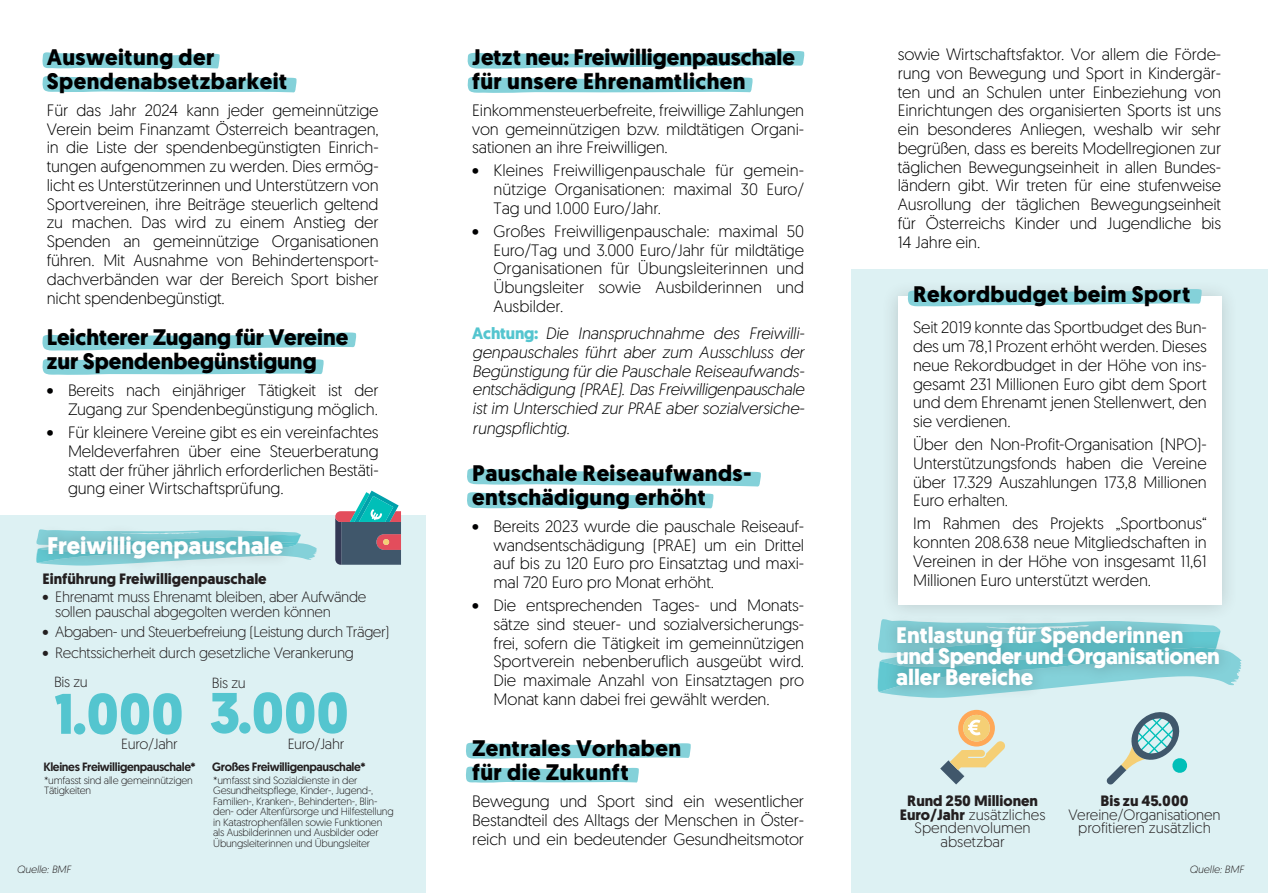
<style>
.page{position:relative;width:1268px;height:893px;background:#fff}
.page>*{position:absolute;margin:0;border:0;box-sizing:border-box;transform-origin:0 0}
.t1{font:700 57px "Geomanist";letter-spacing:-.02em;color:#54c5cf}
.t2{font:700 24px "Geomanist";color:#fff}
.t3{font:700 22.5px/24px "Geomanist";letter-spacing:.02em;color:#000001}
.t4{font:700 22.5px/24px "Geomanist";color:#000001}
.t5{font:700 22.5px/21px "Geomanist";color:#fff}
.t6{font:300 16.5px/18.8px "Geomanist";letter-spacing:-.01em;color:#000001;text-align:justify}
.t7{font:italic 300 16.5px/18.9px "Geomanist";letter-spacing:-.01em;color:#000001;text-align:justify}
.t8{font:300 15px/15px "Geomanist";letter-spacing:-.02em;color:#231f20}
.t9{font:300 15px/13.5px "Geomanist";color:#231f20;text-align:center}
.t10{font:700 15px "Geomanist";color:#231f20}
.t11{font:300 14.7px "Geomanist";letter-spacing:-.02em;color:#231f20}
.t12{font:500 12px "Geomanist";letter-spacing:-.03em;color:#231f20}
.t13{font:300 10.5px/10.5px "Geomanist";letter-spacing:-.02em;color:#231f20}
.t14{font:italic 300 10.5px "Geomanist";color:#231f20}
.s1{font-weight:700;font-style:normal;color:#54c5cf}
.s2{font-weight:700}
</style>
<div class="page">
<div style="left:0;top:516px;width:425px;height:377px;background:#ddf1f3"></div>
<div style="left:850px;top:270px;width:417px;height:623px;background:#ddf1f3"></div>
<div style="left:880px;top:279px;width:358px;height:343px;background:#231f20;opacity:.2"></div>
<div style="left:897px;top:297px;width:323px;height:308px;background:#fff"></div>
<svg style="left:877px;top:619px;width:364px;height:74px"></svg>
<svg style="left:296px;top:532px;width:21px;height:28px"></svg>
<svg style="left:335px;top:491px;width:66px;height:74px"></svg>
<svg style="left:42px;top:52px;width:178px;height:17px"></svg>
<svg style="left:466px;top:766px;width:173px;height:17px;background:#9cdae0"></svg>
<svg style="left:42px;top:332px;width:315px;height:19px"></svg>
<svg style="left:467px;top:51px;width:338px;height:18px"></svg>
<svg style="left:906px;top:289px;width:296px;height:17px"></svg>
<svg style="left:42px;top:76px;width:255px;height:17px"></svg>
<svg style="left:466px;top:743px;width:225px;height:16px;background:#95d7de"></svg>
<svg style="left:467px;top:468px;width:294px;height:40px"></svg>
<svg style="left:42px;top:359px;width:282px;height:16px;background:#96d7de"></svg>
<svg style="left:467px;top:77px;width:286px;height:16px;background:#96d7de"></svg>
<svg style="left:1106px;top:712px;width:81px;height:73px"></svg>
<svg style="left:940px;top:710px;width:65px;height:74px"></svg>
<div style="left:882px;top:613px;width:350px;height:86px;background:#231f20;opacity:.3"></div>
<div style="left:35px;top:523px;width:261px;height:49px;background:#231f20;opacity:.3"></div>
<h3 class="t3" style="left:47px;top:45px;width:242px">Ausweitung der<br>Spendenabsetzbarkeit</h3>
<p class="t6" style="left:47px;top:100px;width:333px">Für das Jahr 2024 kann jeder gemeinnützige Verein beim Finanzamt Österreich beantragen, in die Liste der spendenbegünstigten Einrich&shy;tungen aufgenommen zu werden. Dies ermög&shy;licht es Unterstützerinnen und Unterstützern von Sportvereinen, ihre Beiträge steuerlich geltend zu machen. Das wird zu einem Anstieg der Spenden an gemeinnützige Organisationen führen. Mit Ausnahme von Behindertensport&shy;dachverbänden war der Bereich Sport bisher nicht spendenbegünstigt.</p>
<h3 class="t4" style="left:47px;top:325px;width:303px">Leichterer Zugang für Vereine zur Spendenbegünstigung</h3>
<p class="t6" style="left:47px;top:381px;width:333px;text-align:right">• Bereits nach einjähriger Tätigkeit ist der<br>Zugang zur Spendenbegünstigung möglich.</p>
<p class="t6" style="left:68px;top:422px;width:312px;text-indent:-21px">• Für kleinere Vereine gibt es ein vereinfachtes Meldeverfahren über eine Steuerberatung statt der früher jährlich erforderlichen Bestäti&shy;gung einer Wirtschaftsprüfung.</p>
<h2 class="t2" style="left:47px;top:530px;width:237px">Freiwilligenpauschale</h2>
<p class="t10" style="left:42px;top:569px;width:225px">Einführung Freiwilligenpauschale</p>
<p class="t8" style="left:55px;top:589px;width:312px;text-indent:-13px">• Ehrenamt muss Ehrenamt bleiben, aber Aufwände sollen pauschal abgegolten werden können</p>
<p class="t8" style="left:42px;top:624px;width:348px">• Abgaben- und Steuerbefreiung (Leistung durch Träger)</p>
<p class="t8" style="left:42px;top:644px;width:313px">• Rechtssicherheit durch gesetzliche Verankerung</p>
<p class="t11" style="left:54px;top:672px;width:35px">Bis zu</p>
<p class="t11" style="left:212px;top:673px;width:35px">Bis zu</p>
<h1 class="t1" style="left:54px;top:675px;width:297px">1.000 3.000</h1>
<p class="t11" style="left:121px;top:734px;width:58px">Euro/Jahr</p>
<p class="t11" style="left:287px;top:734px;width:58px">Euro/Jahr</p>
<p class="t12" style="left:43px;top:759px;width:154px">Kleines Freiwilligenpauschale*</p>
<p class="t12" style="left:212px;top:759px;width:155px">Großes Freiwilligenpauschale*</p>
<p class="t13" style="left:44px;top:774px;width:150px">*umfasst sind alle gemeinnützigen<br>Tätigkeiten</p>
<p class="t13" style="left:213px;top:774px;width:182px">*umfasst sind Sozialdienste in der Gesundheitspflege, Kinder-, Jugend-, Familien-, Kranken-, Behinderten-, Blin&shy;den- oder Altenfürsorge und Hilfestellung in Katastrophenfällen sowie Funktionen als Ausbilderinnen und Ausbilder oder Übungsleiterinnen und Übungsleiter</p>
<h3 class="t4" style="left:472px;top:45px;width:324px">Jetzt neu: Freiwilligenpauschale für unsere Ehrenamtlichen</h3>
<p class="t6" style="left:472px;top:100px;width:333px">Einkommensteuerbefreite, freiwillige Zahlungen von gemeinnützigen bzw. mildtätigen Organi&shy;sationen an ihre Freiwilligen.</p>
<p class="t6" style="left:493px;top:161px;width:312px;text-indent:-21px">• Kleines Freiwilligenpauschale für gemein&shy;nützige Organisationen: maximal 30 Euro/ Tag und 1.000 Euro/Jahr.</p>
<p class="t6" style="left:493px;top:221px;width:312px;text-indent:-21px">• Großes Freiwilligenpauschale: maximal 50<br>Euro/Tag und 3.000 Euro/Jahr für mildtätige Organisationen für Übungsleiterinnen und Übungsleiter sowie Ausbilderinnen und Ausbilder.</p>
<p class="t7" style="left:472px;top:323px;width:333px"><span class="s1">Achtung:</span> Die Inanspruchnahme des Freiwilli&shy;genpauschales führt aber zum Ausschluss der Begünstigung für die Pauschale Reiseaufwands&shy;entschädigung (PRAE). Das Freiwilligenpauschale ist im Unterschied zur PRAE aber sozialversiche&shy;rungspflichtig.</p>
<h3 class="t3" style="left:472px;top:461px;width:281px">Pauschale Reiseaufwands&shy;entschädigung erhöht</h3>
<p class="t6" style="left:493px;top:516px;width:312px;text-indent:-21px">• Bereits 2023 wurde die pauschale Reiseauf&shy;wandsentschädigung (PRAE) um ein Drittel auf bis zu 120 Euro pro Einsatztag und maxi&shy;mal 720 Euro pro Monat erhöht.</p>
<p class="t6" style="left:493px;top:595px;width:312px;text-indent:-21px">• Die entsprechenden Tages- und Monats&shy;sätze sind steuer- und sozialversicherungs&shy;frei, sofern die Tätigkeit im gemeinnützigen Sportverein nebenberuflich ausgeübt wird.<br>Die maximale Anzahl von Einsatztagen pro Monat kann dabei frei gewählt werden.</p>
<h3 class="t3" style="left:472px;top:736px;width:210px">Zentrales Vorhaben für die Zukunft</h3>
<p class="t6" style="left:472px;top:792px;width:333px">Bewegung und Sport sind ein wesentlicher Bestandteil des Alltags der Menschen in Öster&shy;reich und ein bedeutender Gesundheitsmotor</p>
<p class="t6" style="left:897px;top:44px;width:325px">sowie Wirtschaftsfaktor. Vor allem die Förde&shy;rung von Bewegung und Sport in Kindergär&shy;ten und an Schulen unter Einbeziehung von Einrichtungen des organisierten Sports ist uns ein besonderes Anliegen, weshalb wir sehr begrüßen, dass es bereits Modellregionen zur täglichen Bewegungseinheit in allen Bundes&shy;ländern gibt. Wir treten für eine stufenweise Ausrollung der täglichen Bewegungseinheit für Österreichs Kinder und Jugendliche bis 14 Jahre ein.</p>
<h3 class="t3" style="left:913px;top:282px;width:278px">Rekordbudget beim Sport</h3>
<p class="t6" style="left:913px;top:318px;width:295px">Seit 2019 konnte das Sportbudget des Bun&shy;des um 78,1 Prozent erhöht werden. Dieses neue Rekordbudget in der Höhe von ins&shy;gesamt 231 Millionen Euro gibt dem Sport und dem Ehrenamt jenen Stellenwert, den sie verdienen.</p>
<p class="t6" style="left:913px;top:434px;width:295px">Über den Non-Profit-Organisation (NPO)- Unterstützungsfonds haben die Vereine über 17.329 Auszahlungen 173,8 Millionen Euro erhalten.</p>
<p class="t6" style="left:913px;top:514px;width:295px">Im Rahmen des Projekts „Sportbonus“ konnten 208.638 neue Mitgliedschaften in Vereinen in der Höhe von insgesamt 11,61<br>Millionen Euro unterstützt werden.</p>
<h3 class="t5" style="left:895px;top:625px;width:325px">Entlastung für Spenderinnen und Spender und Organisationen aller Bereiche</h3>
<p class="t9" style="left:899px;top:794px;width:147px"><span class="s2">Rund 250 Millionen<br>Euro/Jahr</span> zusätzliches<br>Spendenvolumen absetzbar</p>
<p class="t10" style="left:1100px;top:791px;width:89px">Bis zu 45.000</p>
<p class="t8" style="left:1068px;top:807px;width:154px;line-height:13.5px;text-align:center">Vereine/Organisationen profitieren zusätzlich</p>
<p class="t14" style="left:17px;top:863px;width:56px">Quelle: BMF</p>
<p class="t14" style="left:1189px;top:863px;width:56px">Quelle: BMF</p>
</div>
